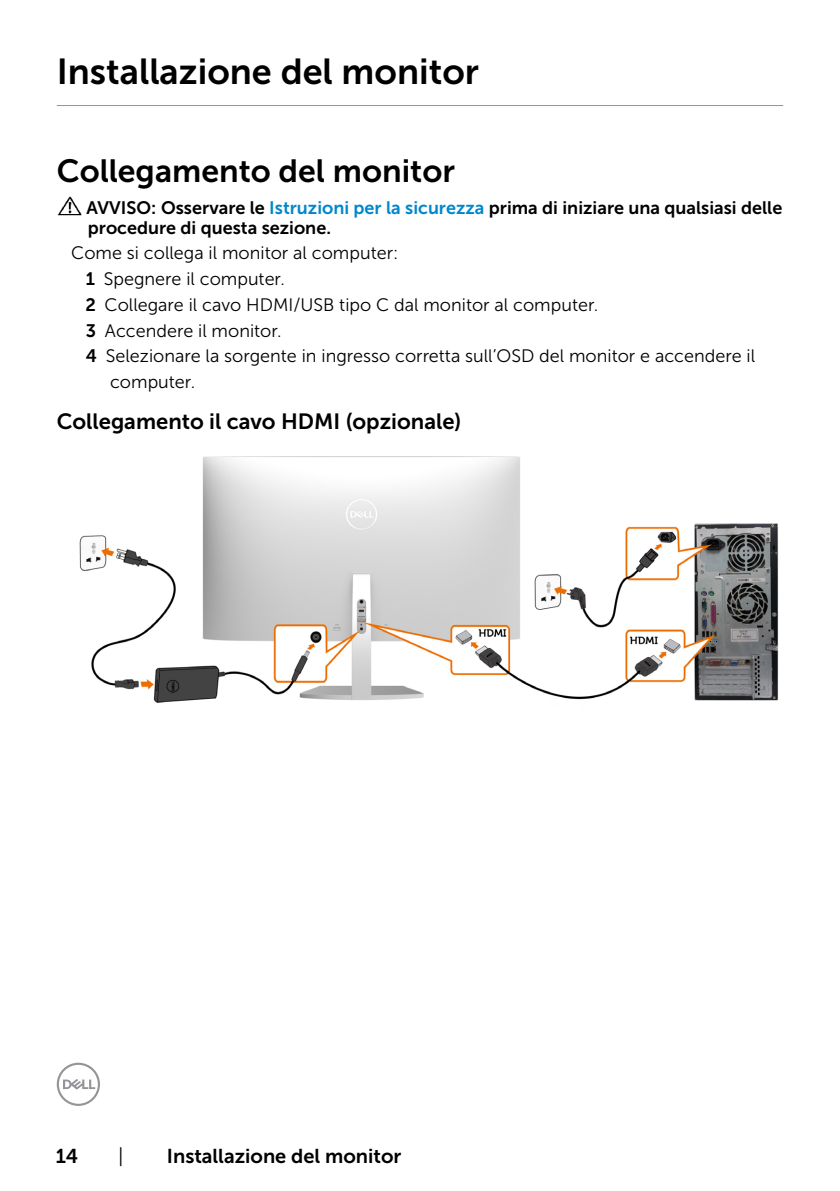
<style>
.page{position:relative;width:840px;height:1191px;background:#fff}
.page>*{position:absolute;margin:0;border:0;box-sizing:border-box;transform-origin:0 0}
.Head1{font:36px "Museo Sans For Dell 700";color:#000}
.Head2{font:32px "Museo Sans For Dell 700";color:#000}
.Head4{font:22px "Museo Sans For Dell 700";color:#000}
.t1{font:20px "Museo Sans For Dell 700";color:#000}
.t2{font:20px "Museo Sans For Dell 300";color:#000}
.Paragraph{font:18px "Museo Sans For Dell 300";color:#000}
.Caution_Warning{font:18px/20px "Museo Sans For Dell 700";color:#000}
.s1{color:#0087cb}
.s2{font-family:"Museo Sans For Dell 700"}
</style>
<div class="page">
<svg style="left:57px;top:1062px;width:43px;height:44px"></svg>
<hr style="left:57px;top:105px;width:725px;height:1px;background:#939598">
<img style="left:57px;top:196px;width:25px;height:20px">
<img style="left:79px;top:456px;width:700px;height:247px">
<p class="Head1" style="left:57px;top:51px;width:423px">Installazione del monitor</p>
<p class="Head2" style="left:57px;top:154px;width:399px">Collegamento del monitor</p>
<p class="Caution_Warning" style="left:87px;top:197px;width:696px">AVVISO: Osservare le <span class="s1">Istruzioni per la sicurezza</span> prima di iniziare una qualsiasi delle procedure di questa sezione.</p>
<p class="Paragraph" style="left:71px;top:243px;width:328px">Come si collega il monitor al computer:</p>
<p class="Paragraph" style="left:86px;top:269px;width:200px"><span class="s2">1</span> Spegnere il computer.</p>
<p class="Paragraph" style="left:85px;top:295px;width:514px"><span class="s2">2</span> Collegare il cavo HDMI/USB tipo C dal monitor al computer.</p>
<p class="Paragraph" style="left:86px;top:320px;width:197px"><span class="s2">3</span> Accendere il monitor.</p>
<p class="Paragraph" style="left:86px;top:346px;width:670px"><span class="s2">4</span> Selezionare la sorgente in ingresso corretta sull’OSD del monitor e accendere il</p>
<p class="Paragraph" style="left:110px;top:372px;width:86px">computer.</p>
<p class="Head4" style="left:57px;top:409px;width:406px">Collegamento il cavo HDMI (opzionale)</p>
<p class="t1" style="left:56px;top:1144px;width:24px">14</p>
<p class="t2" style="left:118px;top:1145px;width:7px">|</p>
<p class="t1" style="left:167px;top:1144px;width:236px">Installazione del monitor</p>
</div>
